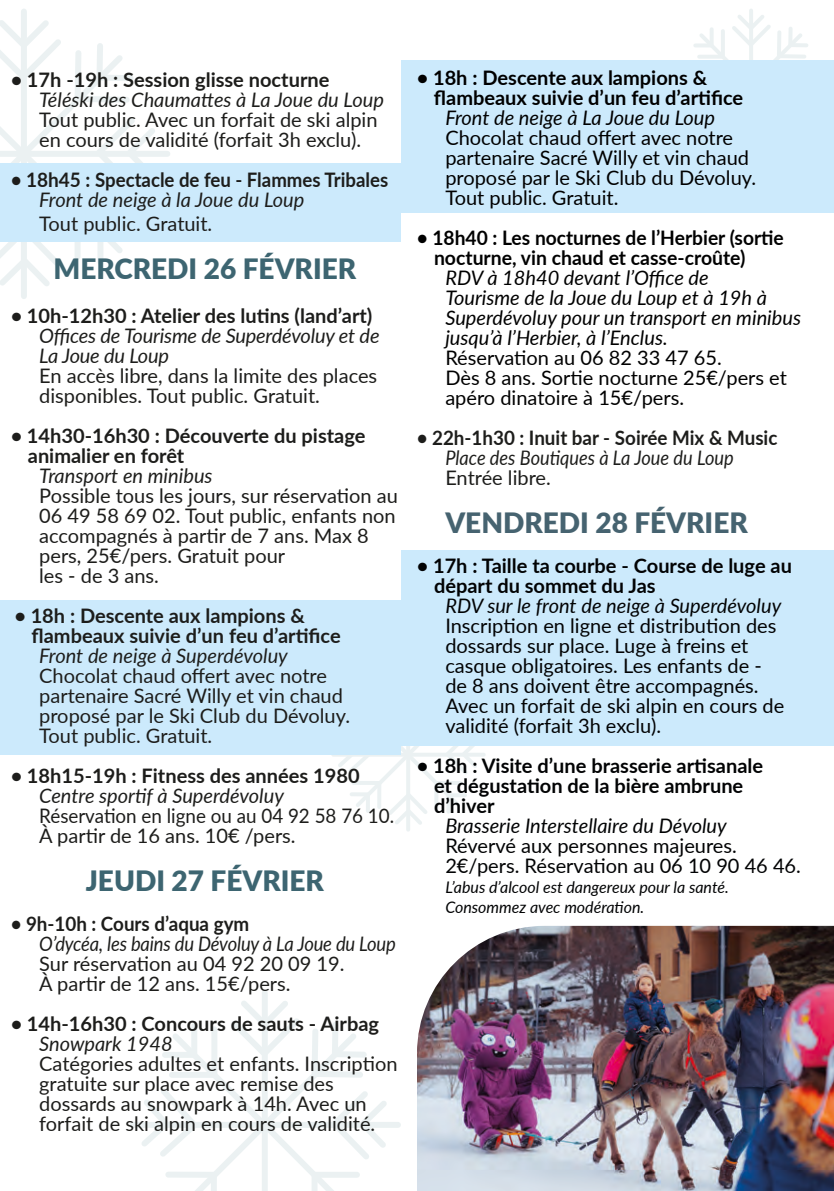
<style>
.page{position:relative;width:834px;height:1191px;background:#fff}
.page>*{position:absolute;margin:0;border:0;box-sizing:border-box;transform-origin:0 0}
.t1{font:900 28px "Lato";color:#3d6571}
.t2{font:900 28px "Lato";color:#466370}
.t3{font:20px/20px "Lato";color:#1d1d1b}
.t4{font:20px/20px "Lato";color:#020304}
.t5{font:700 20px "Lato";color:#1d1d1b}
.t6{font:italic 20px/20px "Lato";letter-spacing:-.005em;color:#1d1d1b}
.t7{font:20px/20px "Lato";color:#000}
.t8{font:italic 20px/20px "Lato";color:#000}
.t9{font:700 20px "Lato";color:#020304}
.t10{font:700 20px "Lato";color:#000}
.t11{font:italic 20px "Lato";color:#020304}
.t12{font:20px/20px "Lato";color:#1d1d1b;scale:.94 1}
.t13{font:700 20px "Lato";color:#1d1d1b;scale:.94 1}
.t14{font:italic 20px "Lato";letter-spacing:-.005em;color:#1d1d1b;scale:.92 1}
.t15{font:700 20px "Lato";color:#1d1d1b;scale:.95 1}
.t16{font:700 20px "Lato";color:#000;scale:.96 1}
.t17{font:italic 20px "Lato";letter-spacing:-.005em;color:#1d1d1b;scale:.91 1}
.t18{font:italic 16px/20px "Lato";color:#020304}
</style>
<div class="page">
<hr style="left:406px;top:679px;width:4px;height:150px;background:#ebf1f2">
<svg style="left:334px;top:746px;width:147px;height:79px"></svg>
<div style="left:21px;top:12px;width:6px;height:284px;background:#ebf1f2"></div>
<div style="left:0;top:151px;width:167px;height:6px;background:#ebf1f2"></div>
<svg style="left:0;top:20px;width:155px;height:266px"></svg>
<div style="left:262px;top:992px;width:6px;height:199px;background:#ebf1f2"></div>
<div style="left:133px;top:1121px;width:265px;height:6px;background:#ebf1f2"></div>
<svg style="left:136px;top:1001px;width:256px;height:190px"></svg>
<svg style="left:693px;top:11px;width:115px;height:49px"></svg>
<div style="left:0;top:163px;width:401px;height:79px;background:#cceafc"></div>
<div style="left:401px;top:60px;width:432px;height:153px;background:#cceafc"></div>
<div style="left:0;top:600px;width:401px;height:154px;background:#cceafc"></div>
<img style="left:417px;top:926px;width:416px;height:265px">
<div style="left:401px;top:550px;width:432px;height:196px;background:#cceafc"></div>
<p class="t5" style="left:11px;top:65px;width:320px">• 17h -19h : Session glisse nocturne</p>
<p class="t6" style="left:39px;top:88px;width:346px">Téléski des Chaumattes à La Joue du Loup</p>
<p class="t3" style="left:39px;top:108px;width:340px">Tout public. Avec un forfait de ski alpin en cours de validité (forfait 3h exclu).</p>
<p class="t15" style="left:11px;top:165px;width:398px">• 18h45 : Spectacle de feu - Flammes Tribales</p>
<p class="t6" style="left:39px;top:188px;width:266px">Front de neige à la Joue du Loup</p>
<p class="t3" style="left:39px;top:212px;width:174px">Tout public. Gratuit.</p>
<p class="t1" style="left:53px;top:247px;width:304px">MERCREDI 26 FÉVRIER</p>
<p class="t5" style="left:11px;top:301px;width:363px">• 10h-12h30 : Atelier des lutins (land’art)</p>
<p class="t6" style="left:39px;top:324px;width:342px">Offices de Tourisme de Superdévoluy et de<br>La Joue du Loup</p>
<p class="t3" style="left:39px;top:364px;width:339px">En accès libre, dans la limite des places</p>
<p class="t3" style="left:39px;top:384px;width:282px">disponibles. Tout public. Gratuit.</p>
<p class="t5" style="left:11px;top:421px;width:356px">• 14h30-16h30 : Découverte du pistage</p>
<p class="t5" style="left:28px;top:441px;width:158px">animalier en forêt</p>
<p class="t6" style="left:39px;top:464px;width:175px">Transport en minibus</p>
<p class="t3" style="left:39px;top:484px;width:360px">Possible tous les jours, sur réservation au 06 49 58 69 02. Tout public, enfants non accompagnés à partir de 7 ans. Max 8 pers, 25€/pers. Gratuit pour</p>
<p class="t3" style="left:39px;top:564px;width:121px">les - de 3 ans.</p>
<p class="t5" style="left:15px;top:601px;width:292px">• 18h : Descente aux lampions &amp;</p>
<p class="t5" style="left:32px;top:621px;width:311px">flambeaux suivie d’un feu d’artifice</p>
<p class="t6" style="left:39px;top:644px;width:250px">Front de neige à Superdévoluy</p>
<p class="t3" style="left:39px;top:664px;width:312px">Chocolat chaud offert avec notre partenaire Sacré Willy et vin chaud proposé par le Ski Club du Dévoluy.<br>Tout public. Gratuit.</p>
<p class="t5" style="left:11px;top:761px;width:350px">• 18h15-19h : Fitness des années 1980</p>
<p class="t6" style="left:39px;top:784px;width:246px">Centre sportif à Superdévoluy</p>
<p class="t12" style="left:39px;top:804px;width:379px">Réservation en ligne ou au 04 92 58 76 10.<br>À partir de 16 ans. 10€ /pers.</p>
<p class="t1" style="left:86px;top:859px;width:239px">JEUDI 27 FÉVRIER</p>
<p class="t13" style="left:11px;top:909px;width:255px">• 9h-10h : Cours d’aqua gym</p>
<p class="t14" style="left:39px;top:929px;width:389px">O’dycéa, les bains du Dévoluy à La Joue du Loup</p>
<p class="t3" style="left:39px;top:952px;width:306px">Sur réservation au 04 92 20 09 19.</p>
<p class="t3" style="left:39px;top:972px;width:253px">À partir de 12 ans. 15€/pers.</p>
<p class="t5" style="left:11px;top:1009px;width:369px">• 14h-16h30 : Concours de sauts - Airbag</p>
<p class="t6" style="left:39px;top:1032px;width:135px">Snowpark 1948</p>
<p class="t3" style="left:39px;top:1052px;width:360px">Catégories adultes et enfants. Inscription gratuite sur place avec remise des dossards au snowpark à 14h. Avec un forfait de ski alpin en cours de validité.</p>
<p class="t10" style="left:417px;top:63px;width:292px">• 18h : Descente aux lampions &amp;</p>
<p class="t10" style="left:434px;top:83px;width:311px">flambeaux suivie d’un feu d’artifice</p>
<p class="t8" style="left:445px;top:107px;width:271px">Front de neige à La Joue du Loup</p>
<p class="t7" style="left:445px;top:127px;width:312px">Chocolat chaud offert avec notre partenaire Sacré Willy et vin chaud proposé par le Ski Club du Dévoluy.<br>Tout public. Gratuit.</p>
<p class="t16" style="left:417px;top:223px;width:383px">• 18h40 : Les nocturnes de l’Herbier (sortie</p>
<p class="t10" style="left:434px;top:243px;width:313px">nocturne, vin chaud et casse-croûte)</p>
<p class="t8" style="left:445px;top:267px;width:357px">RDV à 18h40 devant l’Office de<br>Tourisme de la Joue du Loup et à 19h à Superdévoluy pour un transport en minibus jusqu’à l’Herbier, à l’Enclus.</p>
<p class="t7" style="left:445px;top:347px;width:278px">Réservation au 06 82 33 47 65.</p>
<p class="t7" style="left:445px;top:367px;width:343px">Dès 8 ans. Sortie nocturne 25€/pers et apéro dinatoire à 15€/pers.</p>
<p class="t13" style="left:417px;top:423px;width:385px">• 22h-1h30 : Inuit bar - Soirée Mix &amp; Music</p>
<p class="t17" style="left:445px;top:444px;width:318px">Place des Boutiques à La Joue du Loup</p>
<p class="t3" style="left:445px;top:467px;width:107px">Entrée libre.</p>
<p class="t2" style="left:445px;top:502px;width:304px">VENDREDI 28 FÉVRIER</p>
<p class="t9" style="left:417px;top:551px;width:376px">• 17h : Taille ta courbe - Course de luge au</p>
<p class="t9" style="left:434px;top:571px;width:223px">départ du sommet du Jas</p>
<p class="t11" style="left:445px;top:592px;width:337px">RDV sur le front de neige à Superdévoluy</p>
<p class="t4" style="left:445px;top:615px;width:340px">Inscription en ligne et distribution des dossards sur place. Luge à freins et casque obligatoires. Les enfants de - de 8 ans doivent être accompagnés.<br>Avec un forfait de ski alpin en cours de validité (forfait 3h exclu).</p>
<p class="t9" style="left:417px;top:751px;width:347px">• 18h : Visite d’une brasserie artisanale</p>
<p class="t9" style="left:434px;top:771px;width:311px">et dégustation de la bière ambrune</p>
<p class="t9" style="left:434px;top:791px;width:62px">d’hiver</p>
<p class="t11" style="left:445px;top:812px;width:283px">Brasserie Interstellaire du Dévoluy</p>
<p class="t4" style="left:445px;top:835px;width:293px">Révervé aux personnes majeures.</p>
<p class="t4" style="left:445px;top:855px;width:357px">2€/pers. Réservation au 06 10 90 46 46.</p>
<p class="t18" style="left:445px;top:877px;width:285px">L’abus d’alcool est dangereux pour la santé.<br>Consommez avec modération.</p>
</div>
